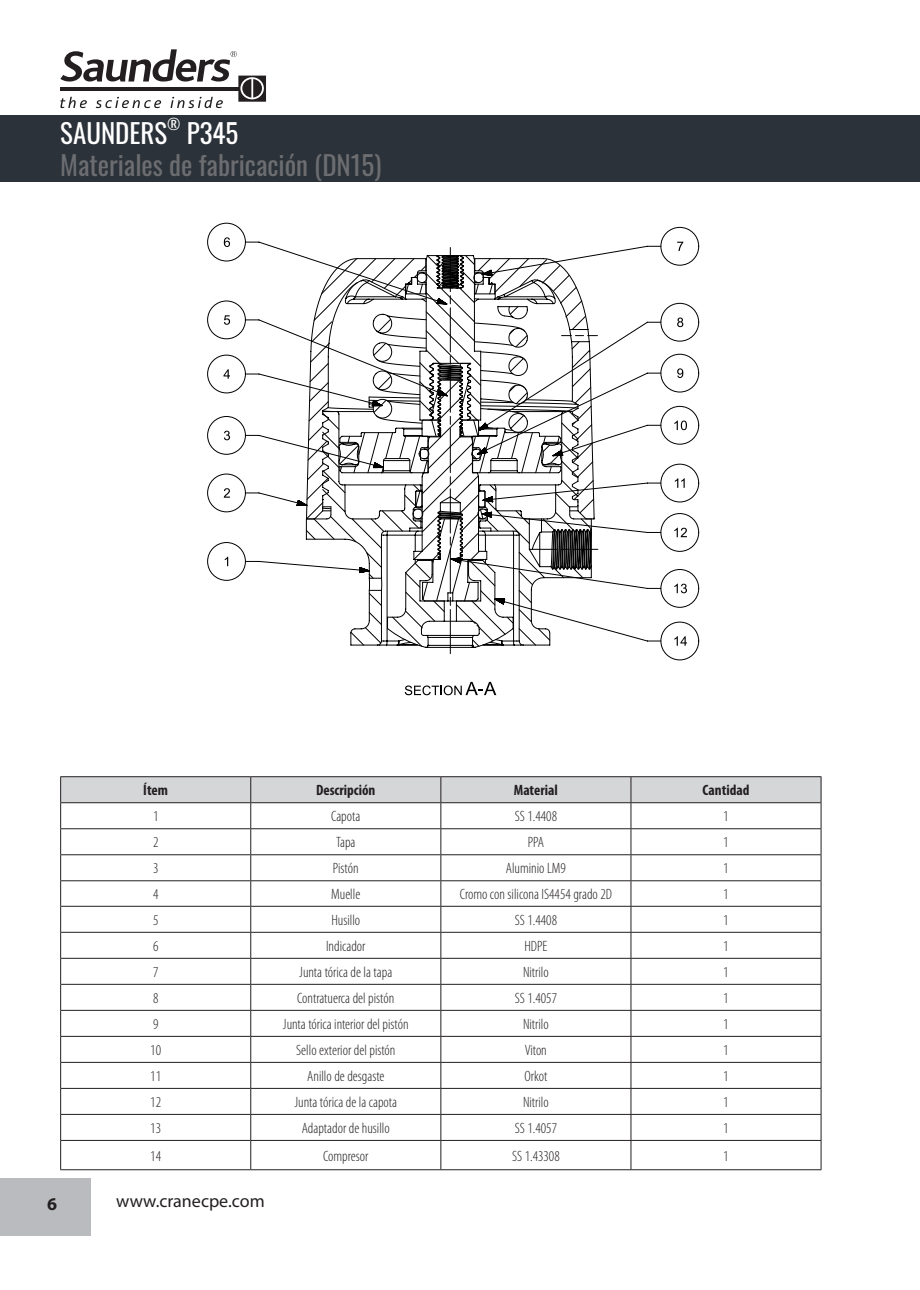
<style>
.page{position:relative;width:920px;height:1290px;background:#fff}
.page>*{position:absolute;margin:0;border:0;box-sizing:border-box;transform-origin:0 0}
.t1{font:27px "Oswald";color:#6c6d70}
.t2{font:27px "Oswald";color:#fff}
.t3{font:18px "Myriad Pro";color:#231f20}
.t4{font:700 18px "Myriad Pro";color:#231f20}
.t5{font:300 condensed 15px "Myriad Pro";color:#231f20}
.t6{font:700 condensed 15px "Myriad Pro";color:#231f20}
.t7{font:15px "Oswald";color:#fff}
</style>
<div class="page">
<div style="left:0;top:116px;width:906px;height:66px;background:#2b3239"></div>
<div style="left:906px;top:116px;width:14px;height:66px;background:#2b3239"></div>
<div style="left:0;top:1178px;width:91px;height:57px;background:#babbbe"></div>
<svg style="left:60px;top:49px;width:206px;height:59px"></svg>
<hr style="left:60px;top:776px;width:191px;height:1px;background:#231f20">
<hr style="left:251px;top:776px;width:190px;height:1px;background:#231f20">
<hr style="left:441px;top:776px;width:190px;height:1px;background:#231f20">
<hr style="left:631px;top:776px;width:190px;height:1px;background:#231f20">
<svg style="left:60px;top:777px;width:762px;height:392px"></svg>
<hr style="left:60px;top:1169px;width:191px;height:1px;background:#231f20">
<hr style="left:251px;top:1169px;width:190px;height:1px;background:#231f20">
<hr style="left:441px;top:1169px;width:190px;height:1px;background:#231f20">
<hr style="left:631px;top:1169px;width:190px;height:1px;background:#231f20">
<svg style="left:207px;top:222px;width:493px;height:474px"></svg>
<p class="t2" style="left:60px;top:109px;width:108px">SAUNDERS</p>
<p class="t7" style="left:167px;top:111px;width:15px">®</p>
<p class="t2" style="left:187px;top:109px;width:53px">P345</p>
<p class="t1" style="left:60px;top:141px;width:323px">Materiales de fabricación (DN15)</p>
<p class="t6" style="left:143px;top:782px;width:26px">Ítem</p>
<p class="t6" style="left:316px;top:782px;width:61px">Descripción</p>
<p class="t6" style="left:514px;top:782px;width:46px">Material</p>
<p class="t6" style="left:702px;top:782px;width:48px">Cantidad</p>
<p class="t5" style="left:153px;top:808px;width:7px">1</p>
<p class="t5" style="left:331px;top:808px;width:31px">Capota</p>
<p class="t5" style="left:515px;top:808px;width:44px">SS 1.4408</p>
<p class="t5" style="left:723px;top:808px;width:7px">1</p>
<p class="t5" style="left:153px;top:834px;width:7px">2</p>
<p class="t5" style="left:336px;top:834px;width:21px">Tapa</p>
<p class="t5" style="left:528px;top:834px;width:18px">PPA</p>
<p class="t5" style="left:723px;top:834px;width:7px">1</p>
<p class="t5" style="left:153px;top:860px;width:7px">3</p>
<p class="t5" style="left:333px;top:860px;width:27px">Pistón</p>
<p class="t5" style="left:506px;top:860px;width:62px">Aluminio LM9</p>
<p class="t5" style="left:723px;top:860px;width:7px">1</p>
<p class="t5" style="left:153px;top:886px;width:7px">4</p>
<p class="t5" style="left:331px;top:886px;width:31px">Muelle</p>
<p class="t5" style="left:460px;top:886px;width:154px">Cromo con silicona IS4454 grado 2D</p>
<p class="t5" style="left:723px;top:886px;width:7px">1</p>
<p class="t5" style="left:153px;top:912px;width:7px">5</p>
<p class="t5" style="left:331px;top:912px;width:30px">Husillo</p>
<p class="t5" style="left:515px;top:912px;width:44px">SS 1.4408</p>
<p class="t5" style="left:723px;top:912px;width:7px">1</p>
<p class="t5" style="left:153px;top:938px;width:7px">6</p>
<p class="t5" style="left:326px;top:938px;width:41px">Indicador</p>
<p class="t5" style="left:524px;top:938px;width:25px">HDPE</p>
<p class="t5" style="left:723px;top:938px;width:7px">1</p>
<p class="t5" style="left:153px;top:964px;width:7px">7</p>
<p class="t5" style="left:299px;top:964px;width:95px">Junta tórica de la tapa</p>
<p class="t5" style="left:523px;top:964px;width:27px">Nitrilo</p>
<p class="t5" style="left:723px;top:964px;width:7px">1</p>
<p class="t5" style="left:153px;top:990px;width:7px">8</p>
<p class="t5" style="left:297px;top:990px;width:99px">Contratuerca del pistón</p>
<p class="t5" style="left:515px;top:990px;width:44px">SS 1.4057</p>
<p class="t5" style="left:723px;top:990px;width:7px">1</p>
<p class="t5" style="left:153px;top:1016px;width:7px">9</p>
<p class="t5" style="left:283px;top:1016px;width:127px">Junta tórica interior del pistón</p>
<p class="t5" style="left:523px;top:1016px;width:27px">Nitrilo</p>
<p class="t5" style="left:723px;top:1016px;width:7px">1</p>
<p class="t5" style="left:150px;top:1042px;width:12px">10</p>
<p class="t5" style="left:296px;top:1042px;width:101px">Sello exterior del pistón</p>
<p class="t5" style="left:525px;top:1042px;width:23px">Viton</p>
<p class="t5" style="left:723px;top:1042px;width:7px">1</p>
<p class="t5" style="left:150px;top:1068px;width:12px">11</p>
<p class="t5" style="left:307px;top:1068px;width:79px">Anillo de desgaste</p>
<p class="t5" style="left:524px;top:1068px;width:24px">Orkot</p>
<p class="t5" style="left:723px;top:1068px;width:7px">1</p>
<p class="t5" style="left:150px;top:1094px;width:12px">12</p>
<p class="t5" style="left:294px;top:1094px;width:104px">Junta tórica de la capota</p>
<p class="t5" style="left:523px;top:1094px;width:27px">Nitrilo</p>
<p class="t5" style="left:723px;top:1094px;width:7px">1</p>
<p class="t5" style="left:150px;top:1120px;width:12px">13</p>
<p class="t5" style="left:302px;top:1120px;width:89px">Adaptador de husillo</p>
<p class="t5" style="left:515px;top:1120px;width:44px">SS 1.4057</p>
<p class="t5" style="left:723px;top:1120px;width:7px">1</p>
<p class="t5" style="left:150px;top:1148px;width:12px">14</p>
<p class="t5" style="left:323px;top:1148px;width:47px">Compresor</p>
<p class="t5" style="left:512px;top:1148px;width:49px">SS 1.43308</p>
<p class="t5" style="left:723px;top:1148px;width:7px">1</p>
<p class="t4" style="left:47px;top:1194px;width:11px">6</p>
<p class="t3" style="left:116px;top:1191px;width:150px">www.cranecpe.com</p>
</div>
